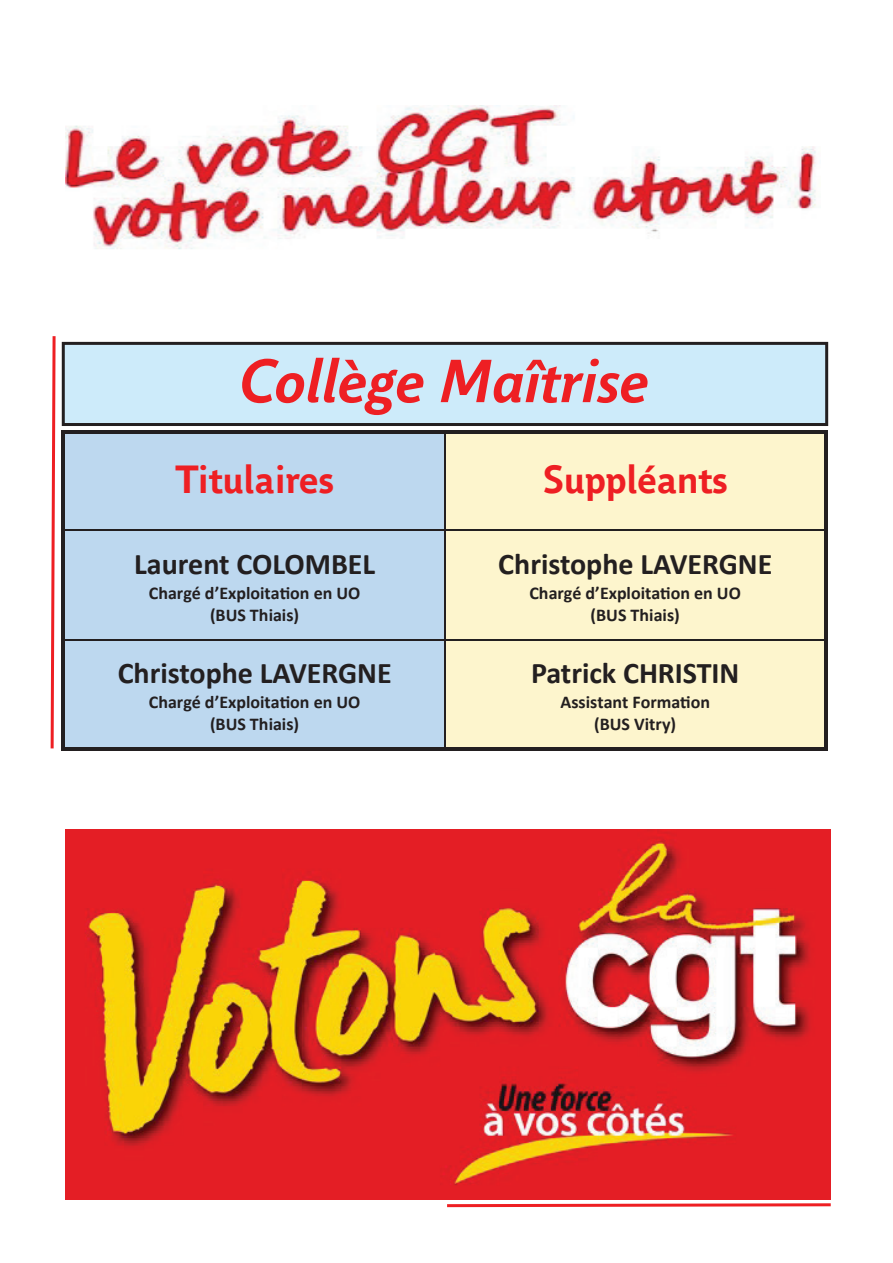
<style>
.page{position:relative;width:893px;height:1263px;background:#fff}
.page>*{position:absolute;margin:0;border:0;box-sizing:border-box;transform-origin:0 0}
.t1{font:italic 700 60px "Parisine Office";color:#ee1f23}
.t2{font:700 39px "Parisine Office";color:#ee1f23}
.t3{font:700 30.15px "Calibri";color:#231f20}
.t4{font:700 30px "Calibri";color:#231f20}
.t5{font:700 18px/21.9px "Calibri";color:#231f20;text-align:center}
</style>
<div class="page">
<svg style="left:50px;top:336px;width:6px;height:413px"></svg>
<svg style="left:447px;top:1203px;width:384px;height:5px"></svg>
<div style="left:63px;top:343px;width:764px;height:81px;background:#cdebfa"></div>
<div style="left:62px;top:342px;width:766px;height:84px;border:3px solid #231f20"></div>
<img style="left:65px;top:106px;width:751px;height:144px">
<div style="left:62px;top:431px;width:383px;height:99px;background:#bdd8ef"></div>
<div style="left:445px;top:431px;width:383px;height:99px;background:#fdf5cd"></div>
<div style="left:62px;top:530px;width:383px;height:110px;background:#bdd8ef"></div>
<div style="left:445px;top:530px;width:383px;height:110px;background:#fdf5cd"></div>
<div style="left:62px;top:640px;width:383px;height:110px;background:#bdd8ef"></div>
<div style="left:445px;top:640px;width:383px;height:110px;background:#fdf5cd"></div>
<hr style="left:62px;top:431px;width:3px;height:99px;background:#231f20">
<hr style="left:444px;top:434px;width:2px;height:95px;background:#231f20">
<hr style="left:825px;top:431px;width:3px;height:99px;background:#231f20">
<hr style="left:62px;top:530px;width:3px;height:110px;background:#231f20">
<hr style="left:444px;top:531px;width:2px;height:108px;background:#231f20">
<hr style="left:825px;top:530px;width:3px;height:110px;background:#231f20">
<hr style="left:62px;top:640px;width:3px;height:107px;background:#231f20">
<hr style="left:444px;top:640px;width:2px;height:107px;background:#231f20">
<hr style="left:825px;top:640px;width:3px;height:107px;background:#231f20">
<hr style="left:62px;top:431px;width:383px;height:3px;background:#231f20">
<hr style="left:65px;top:529px;width:380px;height:2px;background:#231f20">
<hr style="left:445px;top:431px;width:383px;height:3px;background:#231f20">
<hr style="left:445px;top:529px;width:380px;height:2px;background:#231f20">
<hr style="left:65px;top:639px;width:380px;height:2px;background:#231f20">
<hr style="left:445px;top:639px;width:380px;height:2px;background:#231f20">
<hr style="left:62px;top:747px;width:383px;height:3px;background:#231f20">
<hr style="left:445px;top:747px;width:383px;height:3px;background:#231f20">
<img style="left:65px;top:830px;width:766px;height:370px">
<h1 class="t1" style="left:240px;top:337px;width:411px">Collège Maîtrise</h1>
<h2 class="t2" style="left:175px;top:451px;width:160px">Titulaires</h2>
<h2 class="t2" style="left:543px;top:451px;width:187px">Suppléants</h2>
<h3 class="t4" style="left:134px;top:543px;width:242px">Laurent COLOMBEL</h3>
<p class="t5" style="left:149px;top:582px;width:213px">Chargé d’Exploitation en UO (BUS Thiais)</p>
<h3 class="t3" style="left:118px;top:651px;width:276px">Christophe LAVERGNE</h3>
<p class="t5" style="left:149px;top:690px;width:213px">Chargé d’Exploitation en UO (BUS Thiais)</p>
<h3 class="t4" style="left:498px;top:543px;width:276px">Christophe LAVERGNE</h3>
<p class="t5" style="left:529px;top:582px;width:213px">Chargé d’Exploitation en UO (BUS Thiais)</p>
<h3 class="t3" style="left:531px;top:651px;width:210px">Patrick CHRISTIN</h3>
<p class="t5" style="left:560px;top:690px;width:151px">Assistant Formation (BUS Vitry)</p>
</div>
